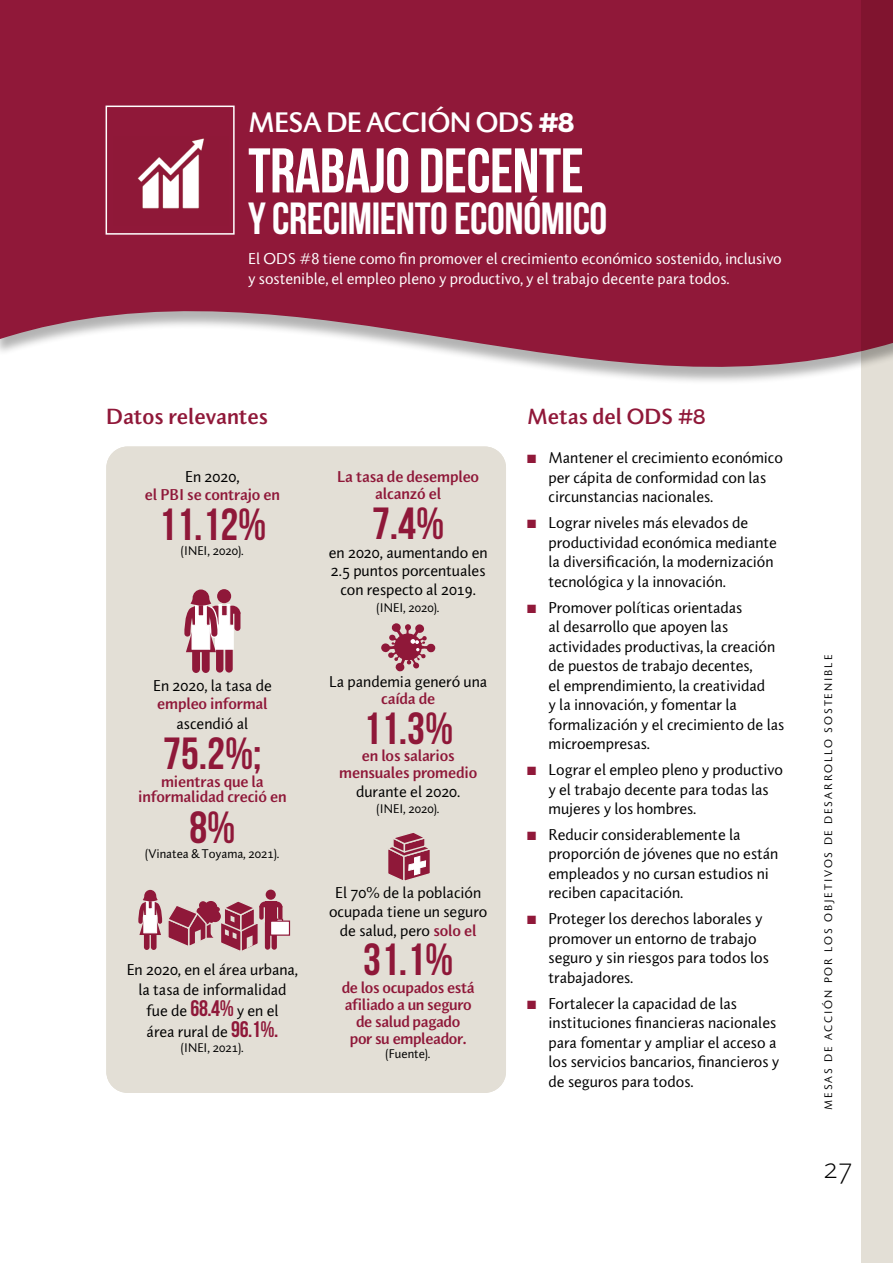
<style>
.page{position:relative;width:893px;height:1263px;background:#fff}
.page>*{position:absolute;margin:0;border:0;box-sizing:border-box;transform-origin:0 0}
.t1{font:700 63px "Bebas Neue";letter-spacing:-.01em;color:#fff}
.t2{font:700 45px "Bebas Neue";color:#8f1839}
.t3{font:700 45px "Bebas Neue";letter-spacing:-.01em;color:#fff}
.t4{font:700 27px "Pragma";letter-spacing:-.03em;color:#fff}
.t5{font:300 27px "Pragma";color:#000}
.t6{font:700 21px "Pragma";color:#901839}
.t7{font:15px/19.5px "Pragma";color:#000}
.t8{font:700 15px/17.2px "Pragma";letter-spacing:-.01em;color:#8f1839;text-align:center}
.t9{font:15px/19.5px "Pragma";color:#fff}
.t10{font:12px "Pragma";color:#000}
.t11{font:10.5px "Pragma";letter-spacing:.18em;color:#000}
.s1{font-family:"Montserrat"}
.s2{font-family:"Bebas Neue";font-weight:700;font-size:22.5px;color:#8f1839}
.s3{font-weight:700;color:#8f1839}
.s4{font-family:"Montserrat";font-weight:400}
.s5{color:#901839}
</style>
<div class="page">
<svg style="left:0;top:0;width:861px;height:382px;background:#9b314e"></svg>
<div style="left:106px;top:106px;width:129px;height:129px;background:#901839;border:2px solid #fff"></div>
<div style="left:106px;top:446px;width:400px;height:647px;background:#e3dfd6"></div>
<svg style="left:184px;top:589px;width:56px;height:84px"></svg>
<svg style="left:381px;top:623px;width:54px;height:48px;background:#bf8993"></svg>
<svg style="left:138px;top:890px;width:145px;height:64px;background:#c18e97"></svg>
<div style="left:271px;top:921px;width:18px;height:14px;background:#fff"></div>
<div style="left:270px;top:920px;width:20px;height:16px;border:1px solid #8f1839"></div>
<svg style="left:384px;top:830px;width:51px;height:53px;background:#c08a94"></svg>
<img style="left:137px;top:138px;width:68px;height:71px">
<svg style="left:861px;top:0;width:32px;height:1263px;background:#c7a6a7"></svg>
<h3 class="t4" style="left:248px;top:106px;width:319px">MESA DE ACCIÓN ODS <span class="s1">#8</span></h3>
<h1 class="t1" style="left:248px;top:136px;width:337px">TRABAJO DECENTE</h1>
<h2 class="t3" style="left:248px;top:194px;width:361px">Y CRECIMIENTO ECONÓMICO</h2>
<p class="t9" style="left:248px;top:249px;width:535px">El ODS #8 tiene como fin promover el crecimiento económico sostenido, inclusivo y sostenible, el empleo pleno y productivo, y el trabajo decente para todos.</p>
<h3 class="t6" style="left:106px;top:404px;width:163px">Datos relevantes</h3>
<p class="t7" style="left:185px;top:467px;width:56px">En 2020,</p>
<p class="t8" style="left:145px;top:486px;width:137px">el PBI se contrajo en</p>
<h2 class="t2" style="left:159px;top:500px;width:109px">11.12%</h2>
<p class="t10" style="left:181px;top:543px;width:64px">(INEI, 2020).</p>
<p class="t7" style="left:153px;top:676px;width:120px">En 2020, la tasa de</p>
<p class="t8" style="left:157px;top:695px;width:112px">empleo informal</p>
<p class="t7" style="left:177px;top:714px;width:73px">ascendió al</p>
<h2 class="t2" style="left:163px;top:729px;width:100px">75.2%;</h2>
<p class="t8" style="left:138px;top:774px;width:150px;line-height:15px">mientras que la informalidad creció en</p>
<h2 class="t2" style="left:189px;top:802px;width:48px">8%</h2>
<p class="t10" style="left:145px;top:847px;width:136px">(Vinatea &amp; Toyama, 2021).</p>
<p class="t7" style="left:127px;top:960px;width:173px;text-align:center">En 2020, en el área urbana, la tasa de informalidad</p>
<p class="t7" style="left:146px;top:1000px;width:134px;line-height:21.3px">fue de <span class="s2">68.4%</span> y en el área rural de <span class="s2">96.1%.</span></p>
<p class="t10" style="left:181px;top:1040px;width:64px">(INEI, 2021).</p>
<p class="t8" style="left:337px;top:468px;width:143px">La tasa de desempleo alcanzó el</p>
<h2 class="t2" style="left:372px;top:499px;width:74px">7.4%</h2>
<p class="t7" style="left:329px;top:543px;width:160px;line-height:18.8px;text-align:center">en 2020, aumentando en<br>2.5 puntos porcentuales con respecto al 2019.</p>
<p class="t10" style="left:377px;top:600px;width:64px">(INEI, 2020).</p>
<p class="t7" style="left:329px;top:672px;width:160px">La pandemia generó una</p>
<p class="t8" style="left:381px;top:690px;width:56px">caída de</p>
<h2 class="t2" style="left:363px;top:703px;width:92px">11.3%</h2>
<p class="t8" style="left:339px;top:747px;width:139px">en los salarios mensuales promedio</p>
<p class="t7" style="left:356px;top:782px;width:106px">durante el 2020.</p>
<p class="t10" style="left:377px;top:802px;width:64px">(INEI, 2020).</p>
<p class="t7" style="left:329px;top:883px;width:160px;line-height:18.8px;text-align:center">El 70% de la población ocupada tiene un seguro de salud, pero <span class="s3">solo el</span></p>
<h2 class="t2" style="left:363px;top:935px;width:92px">31.1%</h2>
<p class="t8" style="left:342px;top:979px;width:134px">de los ocupados está afiliado a un seguro de salud pagado<br>por su empleador.</p>
<p class="t10" style="left:386px;top:1046px;width:46px">(Fuente).</p>
<h3 class="t6" style="left:527px;top:404px;width:180px">Metas del ODS <span class="s4">#8</span></h3>
<p class="t7" style="left:548px;top:448px;width:236px;text-indent:-21px"><span class="s5">■</span> Mantener el crecimiento económico per cápita de conformidad con las circunstancias nacionales.</p>
<p class="t7" style="left:548px;top:513px;width:230px;text-indent:-21px"><span class="s5">■</span> Lograr niveles más elevados de productividad económica mediante la diversificación, la modernización tecnológica y la innovación.</p>
<p class="t7" style="left:548px;top:598px;width:237px;text-indent:-21px"><span class="s5">■</span> Promover políticas orientadas<br>al desarrollo que apoyen las actividades productivas, la creación de puestos de trabajo decentes,<br>el emprendimiento, la creatividad<br>y la innovación, y fomentar la formalización y el crecimiento de las microempresas.</p>
<p class="t7" style="left:548px;top:760px;width:236px;text-indent:-21px"><span class="s5">■</span> Lograr el empleo pleno y productivo y el trabajo decente para todas las mujeres y los hombres.</p>
<p class="t7" style="left:548px;top:825px;width:231px;text-indent:-21px"><span class="s5">■</span> Reducir considerablemente la proporción de jóvenes que no están empleados y no cursan estudios ni reciben capacitación.</p>
<p class="t7" style="left:548px;top:909px;width:222px;text-indent:-21px"><span class="s5">■</span> Proteger los derechos laborales y promover un entorno de trabajo seguro y sin riesgos para todos los trabajadores.</p>
<p class="t7" style="left:548px;top:994px;width:232px;text-indent:-21px"><span class="s5">■</span> Fortalecer la capacidad de las instituciones financieras nacionales para fomentar y ampliar el acceso a los servicios bancarios, financieros y de seguros para todos.</p>
<p class="t11" style="left:822px;top:1110px;width:456px;rotate:-90deg">MESAS DE ACCIÓN POR LOS OBJETIVOS DE DESARROLLO SOSTENIBLE</p>
<h3 class="t5" style="left:824px;top:1152px;width:30px">27</h3>
</div>
